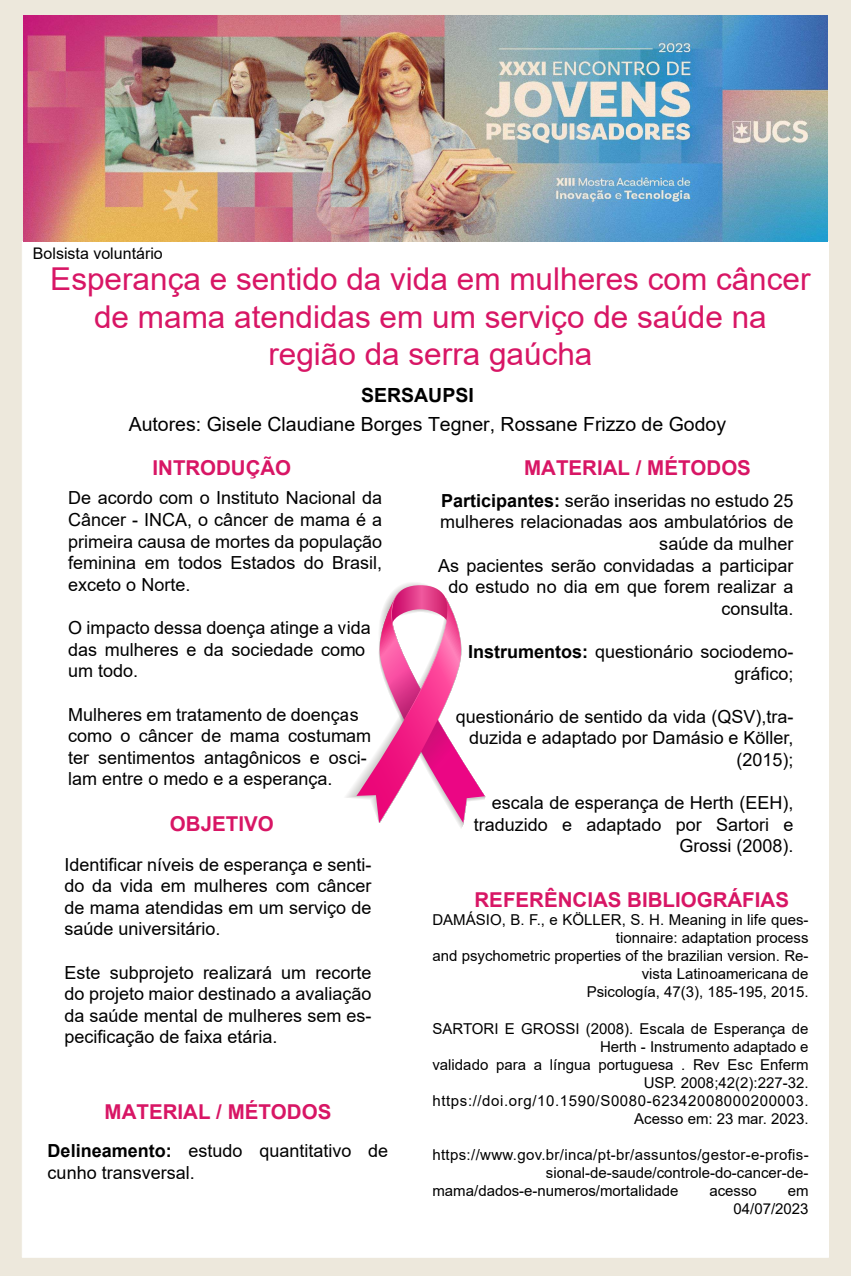
<style>
.page{position:relative;width:851px;height:1276px;background:#fff}
.page>*{position:absolute;margin:0;border:0;box-sizing:border-box;transform-origin:0 0}
.t1{font:31.5px/37.8px "Arial";color:#d81665;text-align:center}
.t2{font:700 20.5px "Arial";color:#d81665}
.t3{font:19.5px "Arial";color:#000}
.t4{font:700 19.5px "Arial";color:#000}
.t5{font:18px/21.6px "Arial";color:#000;text-align:right}
.t6{font:16px "Arial";color:#000}
.t7{font:15px/18px "Arial";color:#000;text-align:right}
.t8{font:15px "Arial";letter-spacing:.02em;color:#000}
.s1{font-weight:700}
</style>
<div class="page">
<div style="left:0;top:0;width:850px;height:1276px;background:#ede8dc"></div>
<div style="left:22px;top:241px;width:807px;height:1016px;background:#fff"></div>
<img style="left:23px;top:16px;width:804px;height:225px">
<svg style="left:346px;top:583px;width:139px;height:245px"></svg>
<p class="t6" style="left:33px;top:243px;width:131px">Bolsista voluntário</p>
<h1 class="t1" style="left:50px;top:259px;width:761px">Esperança e sentido da vida em mulheres com câncer de mama atendidas em um serviço de saúde na região da serra gaúcha</h1>
<p class="t4" style="left:361px;top:381px;width:114px">SERSAUPSI</p>
<p class="t3" style="left:129px;top:411px;width:599px">Autores: Gisele Claudiane Borges Tegner, Rossane Frizzo de Godoy</p>
<p class="t2" style="left:152px;top:453px;width:140px">INTRODUÇÃO</p>
<p class="t2" style="left:524px;top:454px;width:228px">MATERIAL / MÉTODOS</p>
<p class="t5" style="left:68px;top:487px;width:315px;text-align:justify">De acordo com o Instituto Nacional da Câncer - INCA, o câncer de mama é a primeira causa de mortes da população feminina em todos Estados do Brasil, exceto o Norte.</p>
<p class="t5" style="left:68px;top:617px;width:304px;text-align:left">O impacto dessa doença atinge a vida das mulheres e da sociedade como um todo.</p>
<p class="t5" style="left:68px;top:703px;width:304px;text-align:left">Mulheres em tratamento de doenças como o câncer de mama costumam ter sentimentos antagônicos e osci&shy;lam entre o medo e a esperança.</p>
<p class="t2" style="left:170px;top:809px;width:105px">OBJETIVO</p>
<p class="t5" style="left:64px;top:853px;width:308px;text-align:justify">Identificar níveis de esperança e senti&shy;do da vida em mulheres com câncer de mama atendidas em um serviço de saúde universitário.</p>
<p class="t5" style="left:64px;top:961px;width:308px;text-align:justify">Este subprojeto realizará um recorte do projeto maior destinado a avaliação da saúde mental de mulheres sem es&shy;pecificação de faixa etária.</p>
<p class="t2" style="left:105px;top:1097px;width:228px">MATERIAL / MÉTODOS</p>
<p class="t5" style="left:48px;top:1139px;width:342px;text-align:left"><span class="s1">Delineamento:</span> estudo quantitativo de cunho transversal.</p>
<p class="t5" style="left:438px;top:489px;width:357px"><span class="s1">Participantes:</span> serão inseridas no estudo 25 mulheres relacionadas aos ambulatórios de saúde da mulher<br>As pacientes serão convidadas a participar do estudo no dia em que forem realizar a consulta.</p>
<p class="t5" style="left:468px;top:641px;width:327px"><span class="s1">Instrumentos:</span> questionário sociodemo&shy;gráfico;</p>
<p class="t5" style="left:455px;top:705px;width:339px">questionário de sentido da vida (QSV),tra&shy;duzida e adaptado por Damásio e Köller, (2015);</p>
<p class="t5" style="left:473px;top:792px;width:321px">escala de esperança de Herth (EEH), traduzido e adaptado por Sartori e<br>Grossi (2008).</p>
<p class="t2" style="left:474px;top:885px;width:316px">REFERÊNCIAS BIBLIOGRÁFIAS</p>
<p class="t7" style="left:432px;top:911px;width:377px">DAMÁSIO, B. F., e KÖLLER, S. H. Meaning in life ques&shy;tionnaire: adaptation process<br>and psychometric properties of the brazilian version. Re&shy;vista Latinoamericana de<br>Psicología, 47(3), 185-195, 2015.</p>
<p class="t7" style="left:432px;top:1019px;width:377px">SARTORI E GROSSI (2008). Escala de Esperança de Herth - Instrumento adaptado e<br>validado para a língua portuguesa . Rev Esc Enferm USP. 2008;42(2):227-32. https://doi.org/10.1590/S0080-62342008000200003.<br>Acesso em: 23 mar. 2023.</p>
<p class="t8" style="left:432px;top:1144px;width:377px">https://www.gov.br/inca/pt-br/assuntos/gestor-e-profis-</p>
<p class="t7" style="left:546px;top:1163px;width:264px">sional-de-saude/controle-do-cancer-de-</p>
<p class="t7" style="left:432px;top:1181px;width:247px">mama/dados-e-numeros/mortalidade</p>
<p class="t7" style="left:709px;top:1181px;width:49px">acesso</p>
<p class="t7" style="left:733px;top:1181px;width:77px">em<br>04/07/2023</p>
</div>
